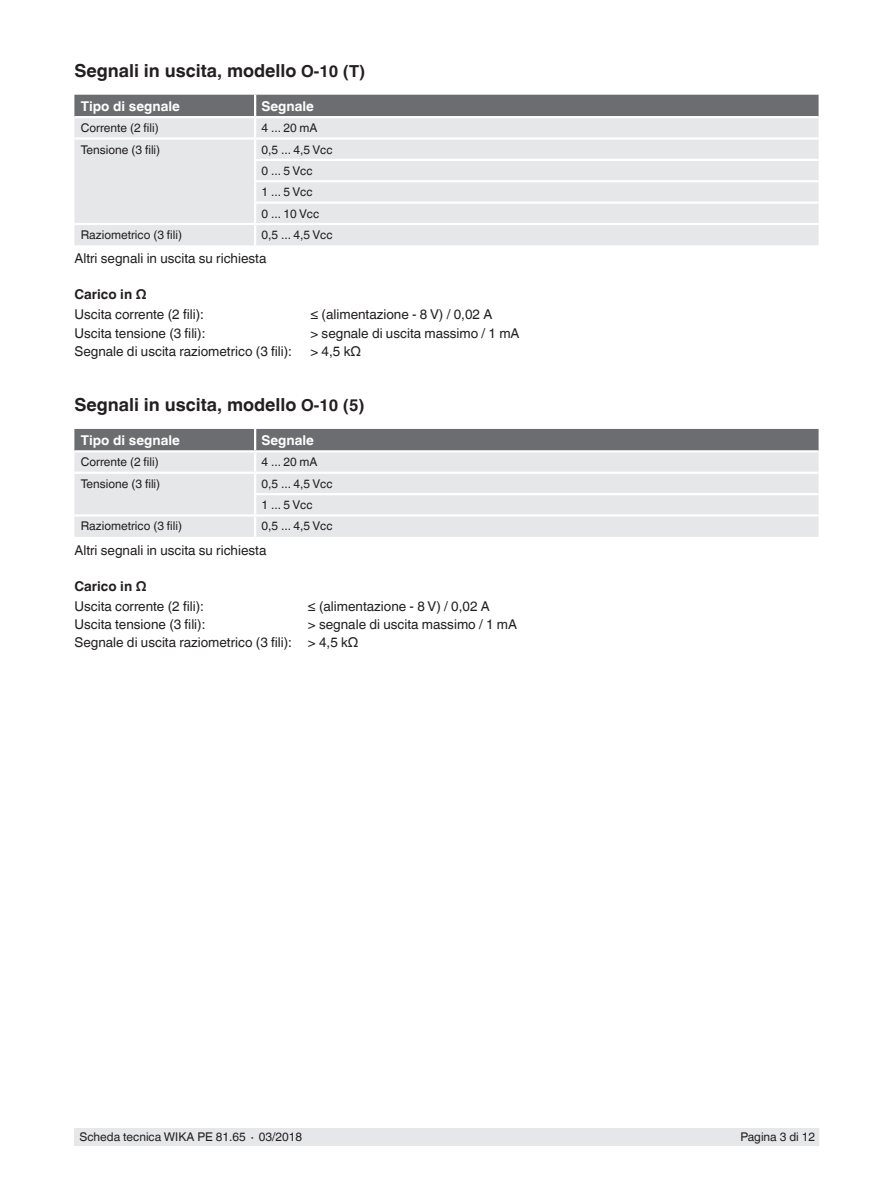
<style>
.page{position:relative;width:893px;height:1188px;background:#fff}
.page>*{position:absolute;margin:0;border:0;box-sizing:border-box;transform-origin:0 0}
.t1{font:700 18px "Helvetica World";color:#231f20}
.t2{font:13.5px/18.1px "Helvetica World";color:#231f20}
.t3{font:700 13.5px "Helvetica World";color:#fff}
.t4{font:700 13.5px "Helvetica World";color:#231f20}
.t5{font:12px/21.3px "Helvetica World";color:#231f20}
.s1{font-size:16.5px}
</style>
<div class="page">
<div style="left:75px;top:1128px;width:744px;height:17px;background:#e6e7e9"></div>
<div style="left:74px;top:225px;width:745px;height:20px;background:#e6e7e9"></div>
<svg style="left:74px;top:95px;width:745px;height:128px;background:#d4d4d6"></svg>
<hr style="left:254px;top:225px;width:2px;height:20px;background:#fff">
<div style="left:74px;top:517px;width:745px;height:20px;background:#e6e7e9"></div>
<svg style="left:74px;top:429px;width:745px;height:85px;background:#c9cacc"></svg>
<hr style="left:254px;top:517px;width:2px;height:20px;background:#fff">
<h1 class="t1" style="left:74px;top:60px;width:292px">Segnali in uscita, modello <span class="s1">O-10 (T)</span></h1>
<p class="t3" style="left:81px;top:98px;width:101px">Tipo di segnale</p>
<p class="t3" style="left:261px;top:98px;width:54px">Segnale</p>
<p class="t5" style="left:81px;top:117px;width:80px">Corrente (2 fili)</p>
<p class="t5" style="left:261px;top:117px;width:58px">4 ... 20 mA</p>
<p class="t5" style="left:81px;top:139px;width:81px">Tensione (3 fili)</p>
<p class="t5" style="left:261px;top:139px;width:73px">0,5 ... 4,5 Vcc<br>0 ... 5 Vcc<br>1 ... 5 Vcc<br>0 ... 10 Vcc</p>
<p class="t5" style="left:81px;top:224px;width:103px">Raziometrico (3 fili)</p>
<p class="t5" style="left:261px;top:224px;width:73px">0,5 ... 4,5 Vcc</p>
<p class="t2" style="left:74px;top:250px;width:193px">Altri segnali in uscita su richiesta</p>
<p class="t4" style="left:74px;top:287px;width:74px">Carico in Ω</p>
<p class="t2" style="left:74px;top:306px;width:131px">Uscita corrente (2 fili):</p>
<p class="t2" style="left:310px;top:306px;width:183px">≤ (alimentazione - 8 V) / 0,02 A</p>
<p class="t2" style="left:74px;top:324px;width:133px">Uscita tensione (3 fili):</p>
<p class="t2" style="left:310px;top:324px;width:211px">&gt; segnale di uscita massimo / 1 mA</p>
<p class="t2" style="left:74px;top:342px;width:219px">Segnale di uscita raziometrico (3 fili):</p>
<p class="t2" style="left:310px;top:342px;width:52px">&gt; 4,5 kΩ</p>
<h1 class="t1" style="left:74px;top:394px;width:292px">Segnali in uscita, modello <span class="s1">O-10 (5)</span></h1>
<p class="t3" style="left:81px;top:432px;width:101px">Tipo di segnale</p>
<p class="t3" style="left:261px;top:432px;width:54px">Segnale</p>
<p class="t5" style="left:81px;top:452px;width:80px">Corrente (2 fili)</p>
<p class="t5" style="left:261px;top:452px;width:58px">4 ... 20 mA</p>
<p class="t5" style="left:81px;top:473px;width:81px">Tensione (3 fili)</p>
<p class="t5" style="left:261px;top:473px;width:73px">0,5 ... 4,5 Vcc<br>1 ... 5 Vcc</p>
<p class="t5" style="left:81px;top:516px;width:103px">Raziometrico (3 fili)</p>
<p class="t5" style="left:261px;top:516px;width:73px">0,5 ... 4,5 Vcc</p>
<p class="t2" style="left:74px;top:541px;width:193px">Altri segnali in uscita su richiesta</p>
<p class="t4" style="left:74px;top:578px;width:74px">Carico in Ω</p>
<p class="t2" style="left:74px;top:597px;width:131px">Uscita corrente (2 fili):</p>
<p class="t2" style="left:308px;top:597px;width:183px">≤ (alimentazione - 8 V) / 0,02 A</p>
<p class="t2" style="left:74px;top:615px;width:133px">Uscita tensione (3 fili):</p>
<p class="t2" style="left:74px;top:615px;width:444px;text-indent:233px">&gt; segnale di uscita massimo / 1 mA<br>Segnale di uscita raziometrico (3 fili): &gt; 4,5 kΩ</p>
<p class="t5" style="left:80px;top:1126px;width:224px">Scheda tecnica WIKA PE 81.65 ∙ 03/2018</p>
<p class="t5" style="left:740px;top:1126px;width:76px">Pagina 3 di 12</p>
</div>
